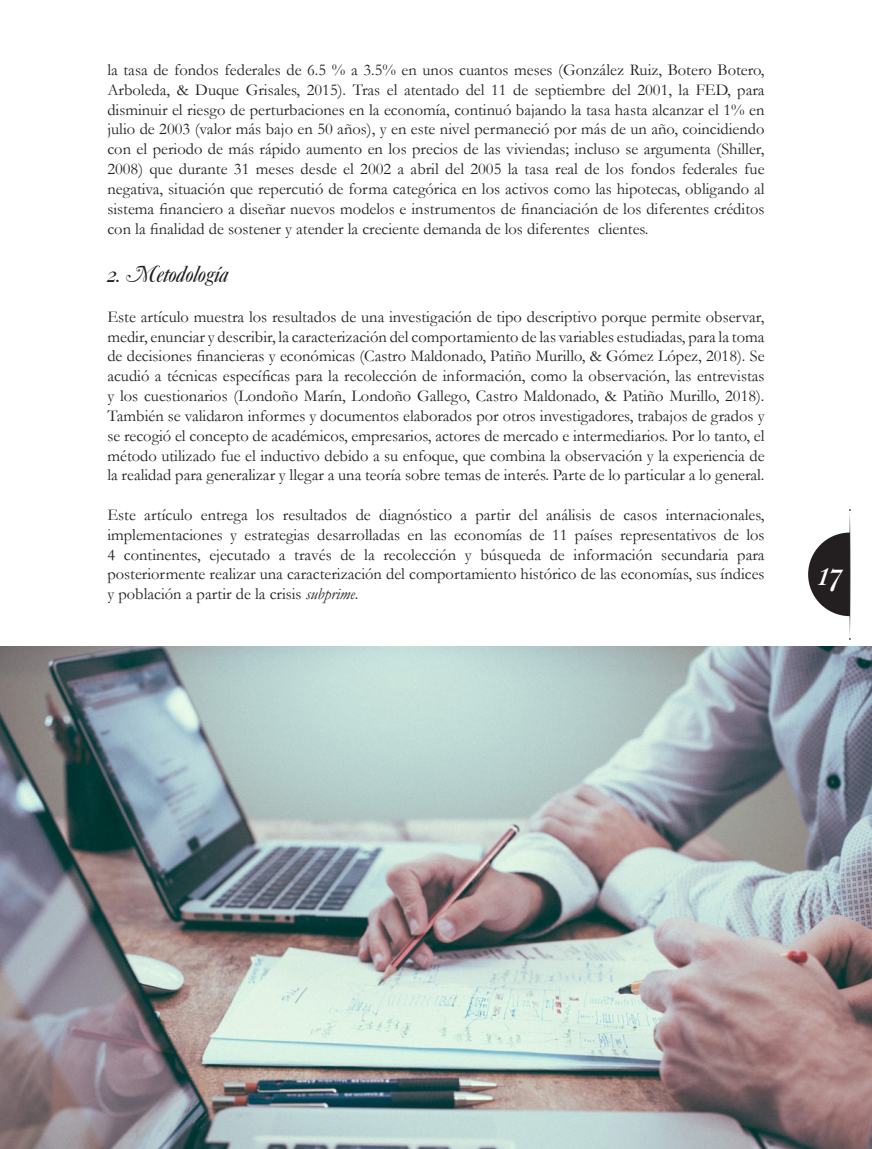
<style>
.page{position:relative;width:872px;height:1149px;background:#fff}
.page>*{position:absolute;margin:0;border:0;box-sizing:border-box;transform-origin:0 0}
.t1{font:italic 37.5px "Caslon No 540 Swa D";color:#fff}
.Subtítulos_Cursiva{font:italic 24px "Caslon No 540 Swa D";color:#231f20}
.CT_Mercatec{font:16.5px/19.8px "Garamond";color:#231f20;text-align:justify}
.s1{font-style:italic}
</style>
<div class="page">
<svg style="left:808px;top:509px;width:42px;height:130px"></svg>
<img style="left:0;top:646px;width:871px;height:502px">
<p class="CT_Mercatec" style="left:107px;top:59px;width:658px">la tasa de fondos federales de 6.5 % a 3.5% en unos cuantos meses (González Ruiz, Botero Botero, Arboleda, &amp; Duque Grisales, 2015). Tras el atentado del 11 de septiembre del 2001, la FED, para disminuir el riesgo de perturbaciones en la economía, continuó bajando la tasa hasta alcanzar el 1% en julio de 2003 (valor más bajo en 50 años), y en este nivel permaneció por más de un año, coincidiendo con el periodo de más rápido aumento en los precios de las viviendas; incluso se argumenta (Shiller, 2008) que durante 31 meses desde el 2002 a abril del 2005 la tasa real de los fondos federales fue negativa, situación que repercutió de forma categórica en los activos como las hipotecas, obligando al sistema financiero a diseñar nuevos modelos e instrumentos de financiación de los diferentes créditos con la finalidad de sostener y atender la creciente demanda de los diferentes clientes.</p>
<p class="Subtítulos_Cursiva" style="left:107px;top:261px;width:123px">2. Metodología</p>
<p class="CT_Mercatec" style="left:107px;top:306px;width:658px">Este artículo muestra los resultados de una investigación de tipo descriptivo porque permite observar, medir, enunciar y describir, la caracterización del comportamiento de las variables estudiadas, para la toma de decisiones financieras y económicas (Castro Maldonado, Patiño Murillo, &amp; Gómez López, 2018). Se acudió a técnicas específicas para la recolección de información, como la observación, las entrevistas y los cuestionarios (Londoño Marín, Londoño Gallego, Castro Maldonado, &amp; Patiño Murillo, 2018).<br>También se validaron informes y documentos elaborados por otros investigadores, trabajos de grados y se recogió el concepto de académicos, empresarios, actores de mercado e intermediarios. Por lo tanto, el método utilizado fue el inductivo debido a su enfoque, que combina la observación y la experiencia de la realidad para generalizar y llegar a una teoría sobre temas de interés. Parte de lo particular a lo general.</p>
<p class="CT_Mercatec" style="left:107px;top:504px;width:658px">Este artículo entrega los resultados de diagnóstico a partir del análisis de casos internacionales, implementaciones y estrategias desarrolladas en las economías de 11 países representativos de los 4 continentes, ejecutado a través de la recolección y búsqueda de información secundaria para posteriormente realizar una caracterización del comportamiento histórico de las economías, sus índices y población a partir de la crisis <span class="s1">subprime</span>.</p>
<h1 class="t1" style="left:819px;top:552px;width:25px">17</h1>
</div>
